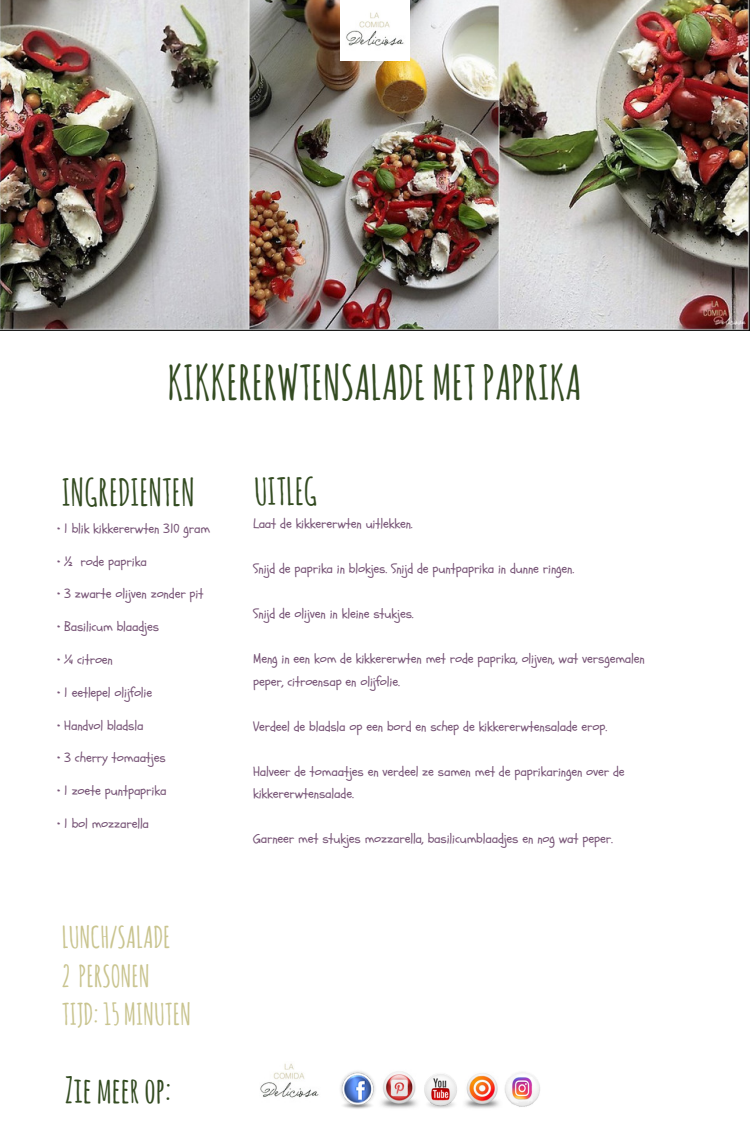
<style>
.page{position:relative;width:750px;height:1125px;background:#fff}
.page>*{position:absolute;margin:0;border:0;box-sizing:border-box;transform-origin:0 0}
.t1{font:700 47.12px "Amatic SC";color:#334b21}
.t2{font:700 36.88px "Amatic SC";color:#334b21}
.t3{font:700 35.38px "Amatic SC";color:#334b21}
.t4{font:700 29.5px/38.5px "Amatic SC";color:#c9c48f}
.t5{font:13.25px/22.5px "Schoolbell";letter-spacing:-.01em;color:#785577}
</style>
<div class="page">
<img style="left:260px;top:1063px;width:59px;height:35px">
<img style="left:0;top:0;width:750px;height:331px">
<img style="left:340px;top:0;width:70px;height:61px">
<img style="left:381px;top:1071px;width:36px;height:37px">
<img style="left:424px;top:1074px;width:33px;height:34px">
<img style="left:340px;top:1071px;width:35px;height:38px">
<img style="left:464px;top:1073px;width:35px;height:36px">
<img style="left:504px;top:1072px;width:36px;height:35px">
<h1 class="t1" style="left:167px;top:352px;width:416px">KIKKERERWTENSALADE MET PAPRIKA</h1>
<h2 class="t2" style="left:62px;top:469px;width:134px">INGREDIENTEN</h2>
<p class="t5" style="left:57px;top:517px;width:154px">• 1 blik kikkererwten 310 gram</p>
<p class="t5" style="left:57px;top:550px;width:91px">• ½ rode paprika</p>
<p class="t5" style="left:57px;top:583px;width:148px">• 3 zwarte olijven zonder pit</p>
<p class="t5" style="left:57px;top:616px;width:103px">• Basilicum blaadjes</p>
<p class="t5" style="left:57px;top:649px;width:57px">• ¼ citroen</p>
<p class="t5" style="left:57px;top:681px;width:97px">• 1 eetlepel olijfolie</p>
<p class="t5" style="left:57px;top:714px;width:88px">• Handvol bladsla</p>
<p class="t5" style="left:57px;top:747px;width:110px">• 3 cherry tomaatjes</p>
<p class="t5" style="left:57px;top:780px;width:111px">• 1 zoete puntpaprika</p>
<p class="t5" style="left:57px;top:813px;width:93px">• 1 bol mozzarella</p>
<h3 class="t4" style="left:62px;top:918px;width:131px">LUNCH/SALADE<br>2 PERSONEN<br>TIJD:15 MINUTEN</h3>
<h3 class="t3" style="left:65px;top:1067px;width:108px">Zie meerop:</h3>
<h2 class="t2" style="left:254px;top:468px;width:65px">UITLEG</h2>
<p class="t5" style="left:253px;top:513px;width:161px">Laat de kikkererwten uitlekken.</p>
<p class="t5" style="left:253px;top:558px;width:323px">Snijd de paprika in blokjes. Snijd de puntpaprika in dunne ringen.</p>
<p class="t5" style="left:253px;top:603px;width:162px">Snijd de olijven in kleine stukjes.</p>
<p class="t5" style="left:253px;top:648px;width:393px">Meng in een kom de kikkererwten met rode paprika, olijven, wat versgemalen peper, citroensap en olijfolie.</p>
<p class="t5" style="left:253px;top:716px;width:356px">Verdeel de bladsla op een bord en schep de kikkererwtensalade erop.</p>
<p class="t5" style="left:253px;top:761px;width:373px">Halveer de tomaatjes en verdeel ze samen met de paprikaringen over de kikkererwtensalade.</p>
<p class="t5" style="left:253px;top:828px;width:361px">Garneer met stukjes mozzarella, basilicumblaadjes en nog wat peper.</p>
</div>
